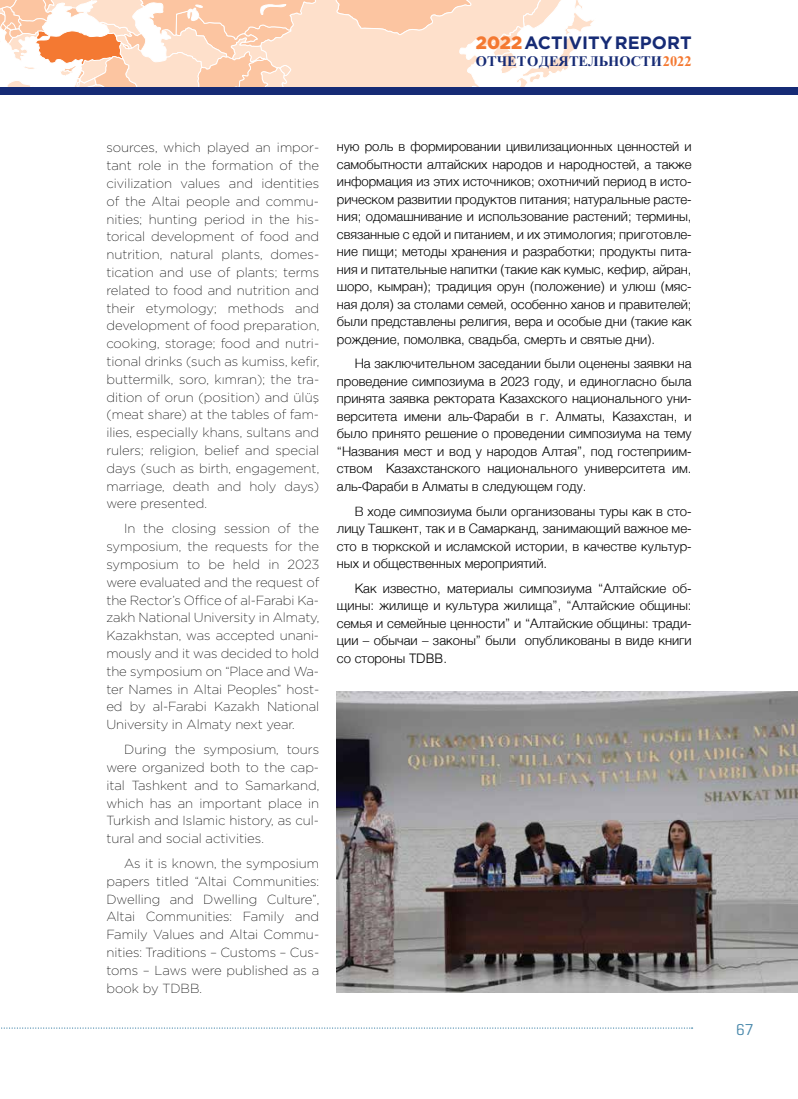
<style>
.page{position:relative;width:798px;height:1099px;background:#fff}
.page>*{position:absolute;margin:0;border:0;box-sizing:border-box;transform-origin:0 0}
.t1{font:700 17.88px "Gotham";color:#162b75}
.t2{font:16px "Geogrotesque";color:#4787aa}
.t3{font:700 14.38px "Times New Roman";color:#162b75}
.t4{font:300 13.12px/17.5px "Helvetica";color:#000;text-align:justify}
.t5{font:200 13.12px/17.8px "Gotham";color:#000;text-align:justify}
.s1{font-weight:900;color:#f47932}
.s2{color:#f47932}
</style>
<div class="page">
<svg style="left:0;top:0;width:797px;height:88px"></svg>
<svg style="left:1px;top:1027px;width:691px;height:1px"></svg>
<div style="left:0;top:88px;width:797px;height:7px;background:#162b75"></div>
<img style="left:337px;top:691px;width:460px;height:301px">
<h1 class="t1" style="left:475px;top:31px;width:217px"><span class="s1">2022</span> ACTIVITY REPORT</h1>
<p class="t3" style="left:475px;top:51px;width:217px">ОТЧЕТ О ДЕЯТЕЛЬНОСТИ <span class="s2">2022</span></p>
<p class="t5" style="left:106px;top:138px;width:214px">sources, which played an impor&shy;tant role in the formation of the civilization values and identities of the Altai people and commu&shy;nities; hunting period in the his&shy;torical development of food and nutrition, natural plants, domes&shy;tication and use of plants; terms related to food and nutrition and their etymology; methods and development of food preparation, cooking, storage; food and nutri&shy;tional drinks (such as kumiss, kefir, buttermilk, soro, kımran); the tra&shy;dition of orun (position) and ülüş (meat share) at the tables of fam&shy;ilies, especially khans, sultans and rulers; religion, belief and special days (such as birth, engagement, marriage, death and holy days) were presented.</p>
<p class="t5" style="left:106px;top:519px;width:214px;text-indent:18px">In the closing session of the symposium, the requests for the symposium to be held in 2023 were evaluated and the request of the Rector’s Office of al-Farabi Ka&shy;zakh National University in Almaty, Kazakhstan, was accepted unani&shy;mously and it was decided to hold the symposium on “Place and Wa&shy;ter Names in Altai Peoples” host&shy;ed by al-Farabi Kazakh National University in Almaty next year.</p>
<p class="t5" style="left:106px;top:740px;width:214px;text-indent:18px">During the symposium, tours were organized both to the cap&shy;ital Tashkent and to Samarkand, which has an important place in Turkish and Islamic history, as cul&shy;tural and social activities.</p>
<p class="t5" style="left:106px;top:854px;width:214px;text-indent:18px">As it is known, the symposium papers titled “Altai Communities:<br>Dwelling and Dwelling Culture”, Altai Communities: Family and Family Values and Altai Commu&shy;nities: Traditions – Customs – Cus&shy;toms – Laws were published as a book by TDBB.</p>
<p class="t4" style="left:337px;top:137px;width:356px">ную роль в формировании цивилизационных ценностей и самобытности алтайских народов и народностей, а также информация из этих источников; охотничий период в исто&shy;рическом развитии продуктов питания; натуральные расте&shy;ния; одомашнивание и использование растений; термины, связанные с едой и питанием, и их этимология; приготовле&shy;ние пищи; методы хранения и разработки; продукты пита&shy;ния и питательные напитки (такие как кумыс, кефир, айран, шоро, кымран); традиция орун (положение) и улюш (мяс&shy;ная доля) за столами семей, особенно ханов и правителей; были представлены религия, вера и особые дни (такие как рождение, помолвка, свадьба, смерть и святые дни).</p>
<p class="t4" style="left:337px;top:354px;width:356px;text-indent:18px">На заключительном заседании были оценены заявки на проведение симпозиума в 2023 году, и единогласно была принята заявка ректората Казахского национального уни&shy;верситета имени аль-Фараби в г. Алматы, Казахстан, и было принято решение о проведении симпозиума на тему “Названия мест и вод у народов Алтая”, под гостеприим&shy;ством Казахстанского национального университета им. аль-Фараби в Алматы в следующем году.</p>
<p class="t4" style="left:337px;top:501px;width:356px;text-indent:18px">В ходе симпозиума были организованы туры как в сто&shy;лицу Ташкент, так и в Самарканд, занимающий важное ме&shy;сто в тюркской и исламской истории, в качестве культур&shy;ных и общественных мероприятий.</p>
<p class="t4" style="left:337px;top:578px;width:356px;text-indent:18px">Как известно, материалы симпозиума “Алтайские об&shy;щины: жилище и культура жилища”, “Алтайские общины: семья и семейные ценности” и “Алтайские общины: тради&shy;ции – обычаи – законы” были опубликованы в виде книги со стороны TDBB.</p>
<p class="t2" style="left:735px;top:1019px;width:19px">67</p>
</div>
